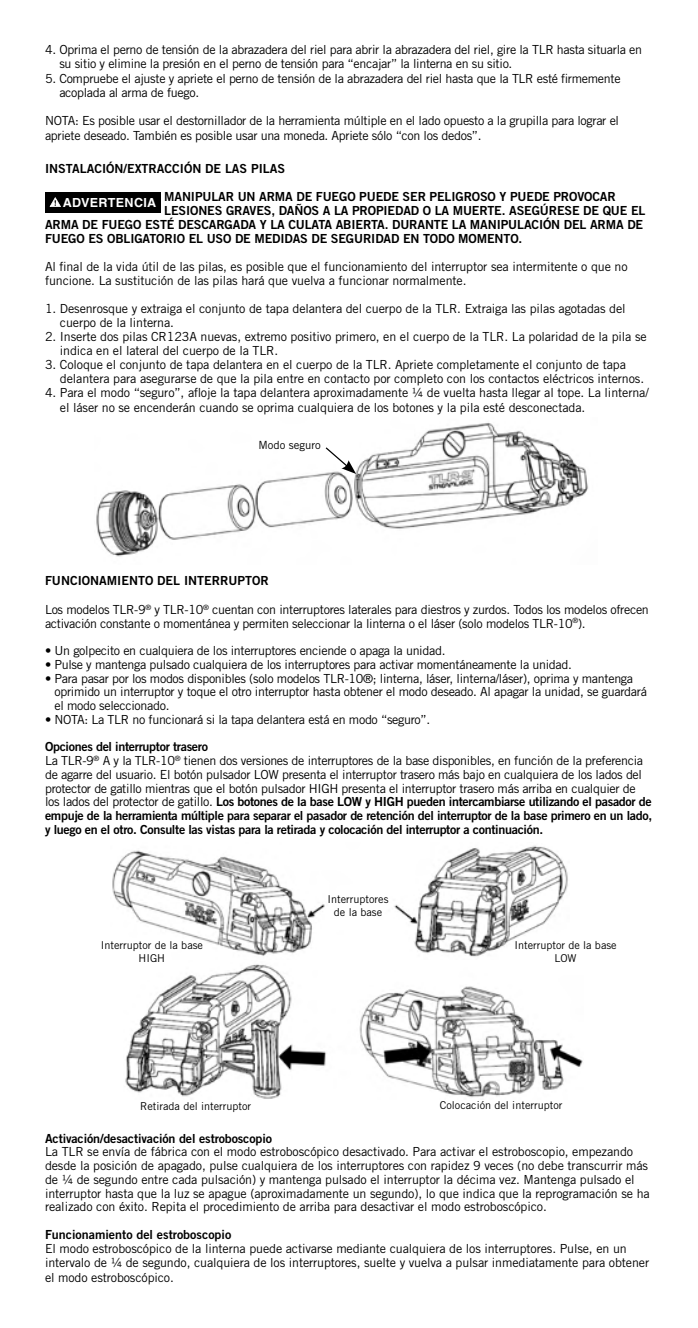
<style>
.page{position:relative;width:698px;height:1328px;background:#fff}
.page>*{position:absolute;margin:0;border:0;box-sizing:border-box;transform-origin:0 0}
.WARNING_BODY{font:12.5px/13.8px "Trade Gothic LT Std";letter-spacing:-.025em;color:#000}
.WARNING_BODY-2{font:12.5px "Trade Gothic LT Std Bd 2";letter-spacing:-.01em;color:#000}
.registered_rademarks{font:12.5px/13.8px "Trade Gothic LT Std";letter-spacing:-.01em;color:#000}
.registered_rademarks-2{font:12.5px "Trade Gothic LT Std Bd 2";color:#000}
.t1{font:700 12.5px "Helvetica";letter-spacing:.025em;color:#fff}
.diagram_labels{font:11.25px "Trade Gothic LT Std";color:#000}
.diagram_labels-2{font:10.75px/13px "Trade Gothic LT Std";color:#000;text-align:center}
.s1{font-family:"Trade Gothic LT Std Bd 2"}
</style>
<div class="page">
<img style="left:96px;top:422px;width:493px;height:135px">
<svg style="left:324px;top:446px;width:32px;height:28px"></svg>
<div style="left:45px;top:192px;width:116px;height:21px;background:#000"></div>
<svg style="left:50px;top:197px;width:11px;height:10px"></svg>
<img style="left:112px;top:845px;width:456px;height:112px">
<img style="left:125px;top:964px;width:458px;height:135px">
<p class="WARNING_BODY" style="left:59px;top:42px;width:584px;text-indent:-14px">4. Oprima el perno de tensión de la abrazadera del riel para abrir la abrazadera del riel, gire la TLR hasta situarla en su sitio y elimine la presión en el perno de tensión para “encajar” la linterna en su sitio.</p>
<p class="WARNING_BODY" style="left:59px;top:71px;width:562px;text-indent:-14px">5. Compruebe el ajuste y apriete el perno de tensión de la abrazadera del riel hasta que la TLR esté firmemente acoplada al arma de fuego.</p>
<p class="WARNING_BODY" style="left:45px;top:114px;width:575px">NOTA: Es posible usar el destornillador de la herramienta múltiple en el lado opuesto a la grupilla para lograr el apriete deseado. También es posible usar una moneda. Apriete sólo “con los dedos”.</p>
<p class="WARNING_BODY-2" style="left:45px;top:161px;width:241px">INSTALACIÓN/EXTRACCIÓN DE LAS PILAS</p>
<p class="WARNING_BODY-2" style="left:164px;top:189px;width:453px">MANIPULAR UN ARMA DE FUEGO PUEDE SER PELIGROSO Y PUEDE PROVOCAR</p>
<p class="WARNING_BODY-2" style="left:164px;top:203px;width:482px">LESIONES GRAVES, DAÑOS A LA PROPIEDAD O LA MUERTE. ASEGÚRESE DE QUE EL</p>
<p class="WARNING_BODY-2" style="left:45px;top:217px;width:599px">ARMA DE FUEGO ESTÉ DESCARGADA Y LA CULATA ABIERTA. DURANTE LA MANIPULACIÓN DEL ARMA DE</p>
<p class="WARNING_BODY-2" style="left:45px;top:231px;width:479px">FUEGO ES OBLIGATORIO EL USO DE MEDIDAS DE SEGURIDAD EN TODO MOMENTO.</p>
<p class="WARNING_BODY" style="left:45px;top:260px;width:584px">Al final de la vida útil de las pilas, es posible que el funcionamiento del interruptor sea intermitente o que no funcione. La sustitución de las pilas hará que vuelva a funcionar normalmente.</p>
<p class="WARNING_BODY" style="left:60px;top:302px;width:567px;text-indent:-15px">1. Desenrosque y extraiga el conjunto de tapa delantera del cuerpo de la TLR. Extraiga las pilas agotadas del cuerpo de la linterna.</p>
<p class="WARNING_BODY" style="left:60px;top:330px;width:588px;text-indent:-15px">2. Inserte dos pilas CR123A nuevas, extremo positivo primero, en el cuerpo de la TLR. La polaridad de la pila se indica en el lateral del cuerpo de la TLR.</p>
<p class="WARNING_BODY" style="left:60px;top:358px;width:585px;text-indent:-15px">3. Coloque el conjunto de tapa delantera en el cuerpo de la TLR. Apriete completamente el conjunto de tapa delantera para asegurarse de que la pila entre en contacto por completo con los contactos eléctricos internos.</p>
<p class="WARNING_BODY" style="left:60px;top:385px;width:590px;line-height:15px;text-indent:-15px">4. Para el modo “seguro”, afloje la tapa delantera aproximadamente ¼ de vuelta hasta llegar al tope. La linterna/ el láser no se encenderán cuando se oprima cualquiera de los botones y la pila esté desconectada.</p>
<p class="t1" style="left:63px;top:195px;width:95px">ADVERTENCIA</p>
<p class="diagram_labels" style="left:258px;top:438px;width:64px">Modo seguro</p>
<p class="WARNING_BODY-2" style="left:45px;top:573px;width:225px">FUNCIONAMIENTO DEL INTERRUPTOR</p>
<p class="WARNING_BODY" style="left:45px;top:602px;width:605px">Los modelos TLR-9<sup>®</sup> y TLR-10<sup>®</sup> cuentan con interruptores laterales para diestros y zurdos. Todos los modelos ofrecen activación constante o momentánea y permiten seleccionar la linterna o el láser (solo modelos TLR-10<sup>®</sup>).</p>
<p class="WARNING_BODY" style="left:45px;top:643px;width:402px">• Un golpecito en cualquiera de los interruptores enciende o apaga la unidad.</p>
<p class="WARNING_BODY" style="left:45px;top:657px;width:528px">• Pulse y mantenga pulsado cualquiera de los interruptores para activar momentáneamente la unidad.</p>
<p class="WARNING_BODY" style="left:54px;top:671px;width:594px;text-indent:-9px">• Para pasar por los modos disponibles (solo modelos TLR-10®; linterna, láser, linterna/láser), oprima y mantenga oprimido un interruptor y toque el otro interruptor hasta obtener el modo deseado. Al apagar la unidad, se guardará el modo seleccionado.</p>
<p class="WARNING_BODY" style="left:45px;top:712px;width:387px">• NOTA: La TLR no funcionará si la tapa delantera está en modo “seguro”.</p>
<p class="WARNING_BODY-2" style="left:45px;top:739px;width:164px">Opciones del interruptor trasero</p>
<p class="WARNING_BODY" style="left:45px;top:753px;width:608px">La TLR-9<sup>®</sup> A y la TLR-10<sup>®</sup> tienen dos versiones de interruptores de la base disponibles, en función de la preferencia de agarre del usuario. El botón pulsador LOW presenta el interruptor trasero más bajo en cualquiera de los lados del protector de gatillo mientras que el botón pulsador HIGH presenta el interruptor trasero más arriba en cualquier de los lados del protector de gatillo. <span class="s1">Los botones de la base LOW y HIGH pueden intercambiarse utilizando el pasador de empuje de la herramienta múltiple para separar el pasador de retención del interruptor de la base primero en un lado, y luego en el otro. Consulte las vistas para la retirada y colocación del interruptor a continuación.</span></p>
<p class="diagram_labels-2" style="left:101px;top:938px;width:104px">Interruptor de la base<br>HIGH</p>
<p class="diagram_labels-2" style="left:140px;top:1099px;width:113px">Retirada del interruptor</p>
<p class="diagram_labels-2" style="left:327px;top:892px;width:62px">Interruptores de la base</p>
<p class="diagram_labels-2" style="left:514px;top:938px;width:104px">Interruptor de la base<br>LOW</p>
<p class="diagram_labels-2" style="left:440px;top:1098px;width:124px">Colocación del interruptor</p>
<p class="WARNING_BODY" style="left:45px;top:1131px;width:606px"><span class="s1">Activación/desactivación del estroboscopio<br></span>La TLR se envía de fábrica con el modo estroboscópico desactivado. Para activar el estroboscopio, empezando desde la posición de apagado, pulse cualquiera de los interruptores con rapidez 9 veces (no debe transcurrir más de ¼ de segundo entre cada pulsación) y mantenga pulsado el interruptor la décima vez. Mantenga pulsado el interruptor hasta que la luz se apague (aproximadamente un segundo), lo que indica que la reprogramación se ha realizado con éxito. Repita el procedimiento de arriba para desactivar el modo estroboscópico.</p>
<p class="registered_rademarks-2" style="left:45px;top:1226px;width:188px">Funcionamiento del estroboscopio</p>
<p class="registered_rademarks" style="left:45px;top:1241px;width:605px">El modo estroboscópico de la linterna puede activarse mediante cualquiera de los interruptores. Pulse, en un intervalo de ¼ de segundo, cualquiera de los interruptores, suelte y vuelva a pulsar inmediatamente para obtener</p>
<p class="registered_rademarks" style="left:45px;top:1270px;width:130px">el modo estroboscópico.</p>
</div>
